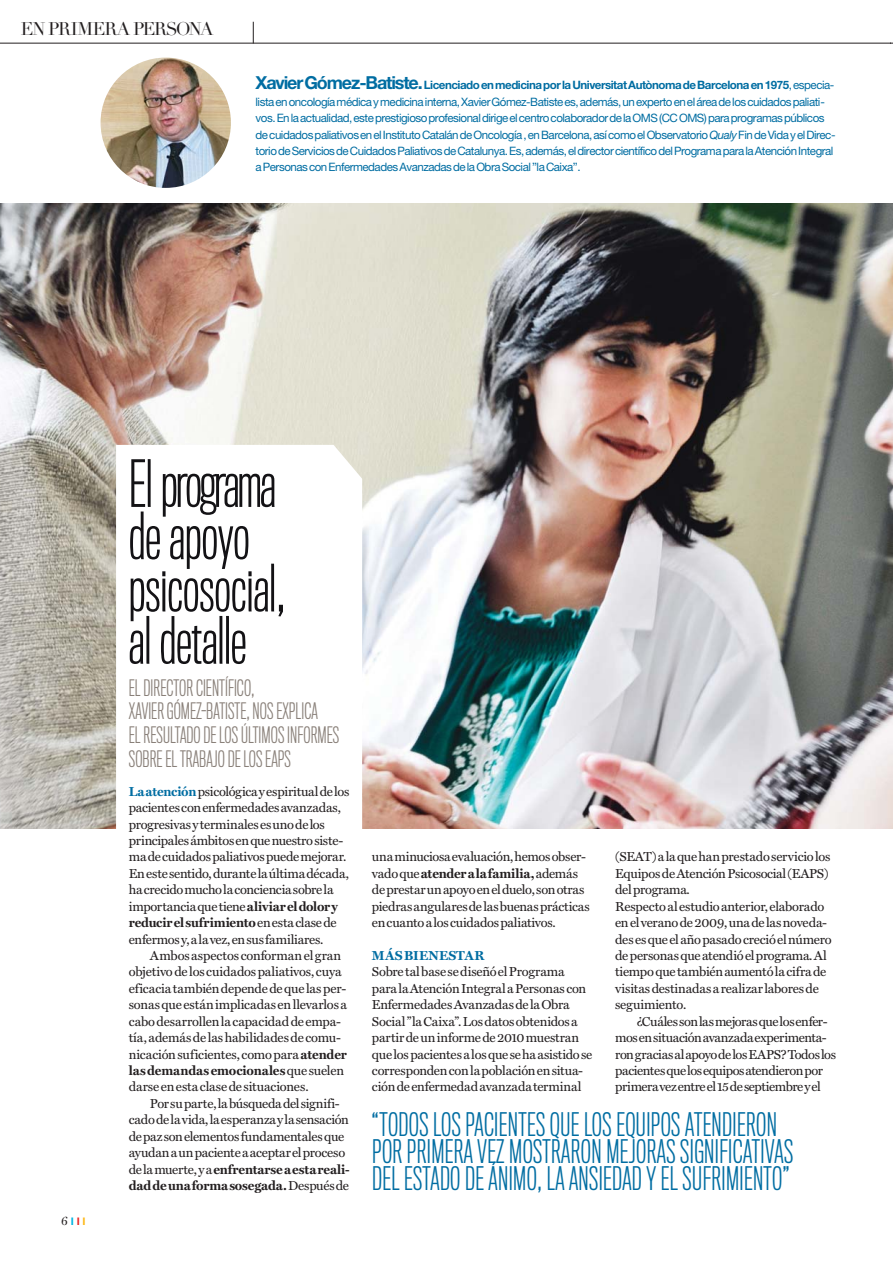
<style>
.page{position:relative;width:893px;height:1263px;background:#fff}
.page>*{position:absolute;margin:0;border:0;box-sizing:border-box;transform-origin:0 0}
.t1{font:300 59.7px/52.2px "Titling Gothic FB Comp";color:#131215}
.t2{font:300 29.85px/26.8px "Titling Gothic FB Comp";letter-spacing:.015em;color:#006da2}
.t3{font:300 20.85px/23.9px "Titling Gothic FB Comp";letter-spacing:.005em;color:#898079}
.t4{font:18px "Didot LH";letter-spacing:-.06em;color:#231f20}
.t5{font:13.05px/16.5px "Miller Text";letter-spacing:-.02em;color:#231f20}
.t6{font:700 13.05px "Miller Text";letter-spacing:.015em;color:#006da2}
.t7{font:12px "Miller Display";color:#231f20}
.t8{font:11.55px/16.5px "Helvetica Neue";letter-spacing:-.04em;color:#006da2}
.s1{font-weight:700;font-size:17.85px}
.s2{font-weight:700}
.s3{font-style:italic}
.s4{font-family:"Helvetica Neue";font-weight:700;font-size:10.5px;color:#00b3e0}
.s5{font-family:"Helvetica Neue";font-weight:700;font-size:10.5px;color:#e92826}
.s6{font-family:"Helvetica Neue";font-weight:700;font-size:10.5px;color:#fdb715}
.s7{font-weight:700;color:#006da2}
</style>
<div class="page">
<div style="left:177px;top:22px;width:13px;height:14px;border:1px solid #fff;border-radius:50%"></div>
<div style="left:179px;top:22px;width:9px;height:14px;border:1px solid #fff;border-radius:50%"></div>
<hr style="left:0;top:43px;width:891px;height:1px;background:#231f20">
<svg style="left:253px;top:22px;width:1px;height:21px"></svg>
<img style="left:0;top:204px;width:893px;height:625px">
<svg style="left:116px;top:445px;width:246px;height:384px"></svg>
<img style="left:101px;top:58px;width:130px;height:130px;border-radius:50%">
<h3 class="t4" style="left:21px;top:22px;width:194px">EN PRIMERA PERSONA</h3>
<p class="t8" style="left:256px;top:78px;width:581px"><span class="s1">Xavier Gómez-Batiste.</span> <span class="s2">Licenciado en medicina por la Universitat Autònoma de Barcelona en 1975</span>, especia&shy;lista en oncología médica y medicina interna, Xavier Gómez-Batiste es, además, un experto en el área de los cuidados paliati&shy;vos. En la actualidad, este prestigioso profesional dirige el centro colaborador de la OMS (CC OMS) para programas públicos de cuidados paliativos en el Instituto Catalán de Oncología , en Barcelona, así como el Observatorio <span class="s3">Qualy</span> Fin de Vida y el Direc&shy;torio de Servicios de Cuidados Paliativos de Catalunya. Es, además, el director científico del Programa para la Atención Integral a Personas con Enfermedades Avanzadas de la Obra Social ”la Caixa”.</p>
<p class="t7" style="left:61px;top:1216px;width:26px">6<span class="s4">I</span> <span class="s5">I</span><span class="s6">I</span></p>
<h1 class="t1" style="left:129px;top:461px;width:159px">El programa de apoyo psicosocial, al detalle</h1>
<h3 class="t3" style="left:129px;top:677px;width:212px">EL DIRECTOR CIENTÍFICO,<br>XAVIER GÓMEZ-BATISTE, NOS EXPLICA<br>EL RESULTADO DE LOS ÚLTIMOS INFORMES<br>SOBRE EL TRABAJO DE LOS EAPS</h3>
<p class="t5" style="left:129px;top:784px;width:222px"><span class="s7">La atención</span>psicológica y espiritual de los pacientes con enfermedades avanzadas, progresivas y terminales es uno de los principales ámbitos en que nuestro siste&shy;ma de cuidados paliativos puede mejorar.<br>En este sentido, durante la última década, ha crecido mucho la conciencia sobre la importancia que tiene <span class="s2">aliviar el dolor y reducir el sufrimiento</span> en esta clase de enfermos y, a la vez, en sus familiares.</p>
<p class="t5" style="left:129px;top:948px;width:220px;text-indent:21px">Ambos aspectos conforman el gran objetivo de los cuidados paliativos, cuya eficacia también depende de que las per&shy;sonas que están implicadas en llevarlos a cabo desarrollen la capacidad de empa&shy;tía, además de las habilidades de comu&shy;nicación suficientes, como para <span class="s2">atender las demandas emocionales</span> que suelen darse en esta clase de situaciones.</p>
<p class="t5" style="left:129px;top:1096px;width:222px;text-indent:21px">Por su parte, la búsqueda del signifi&shy;cado de la vida, la esperanza y la sensación de paz son elementos fundamentales que ayudan a un paciente a aceptar el proceso de la muerte, y a <span class="s2">enfrentarse a esta reali&shy;dad de una forma sosegada.</span> Después de</p>
<p class="t5" style="left:615px;top:850px;width:218px">(SEAT) a la que han prestado servicio los Equipos de Atención Psicosocial (EAPS) del programa.<br>Respecto al estudio anterior, elaborado en el verano de 2009, una de las noveda&shy;des es que el año pasado creció el número de personas que atendió el programa. Al tiempo que también aumentó la cifra de visitas destinadas a realizar labores de seguimiento.</p>
<p class="t5" style="left:615px;top:1014px;width:222px;text-indent:21px">¿Cuáles son las mejoras que los enfer&shy;mos en situación avanzada experimenta&shy;ron gracias al apoyo de los EAPS? Todos los pacientes que los equipos atendieron por primera vez entre el 15 de septiembre y el</p>
<h2 class="t2" style="left:372px;top:1113px;width:423px">“TODOS LOS PACIENTES QUE LOS EQUIPOS ATENDIERON<br>POR PRIMERA VEZ MOSTRARON MEJORAS SIGNIFICATIVAS<br>DEL ESTADO DE ÁNIMO, LA ANSIEDAD Y EL SUFRIMIENTO”</h2>
<p class="t5" style="left:372px;top:850px;width:219px">una minuciosa evaluación, hemos obser&shy;vado que <span class="s2">atender a la familia,</span> además de prestar un apoyo en el duelo, son otras piedras angulares de las buenas prácticas en cuanto a los cuidados paliativos.</p>
<p class="t6" style="left:372px;top:951px;width:114px">MÁS BIENESTAR</p>
<p class="t5" style="left:372px;top:965px;width:222px">Sobre tal base se diseñó el Programa para la Atención Integral a Personas con Enfermedades Avanzadas de la Obra Social ”la Caixa”. Los datos obtenidos a partir de un informe de 2010 muestran que los pacientes a los que se ha asistido se corresponden con la población en situa&shy;ción de enfermedad avanzada terminal</p>
</div>
